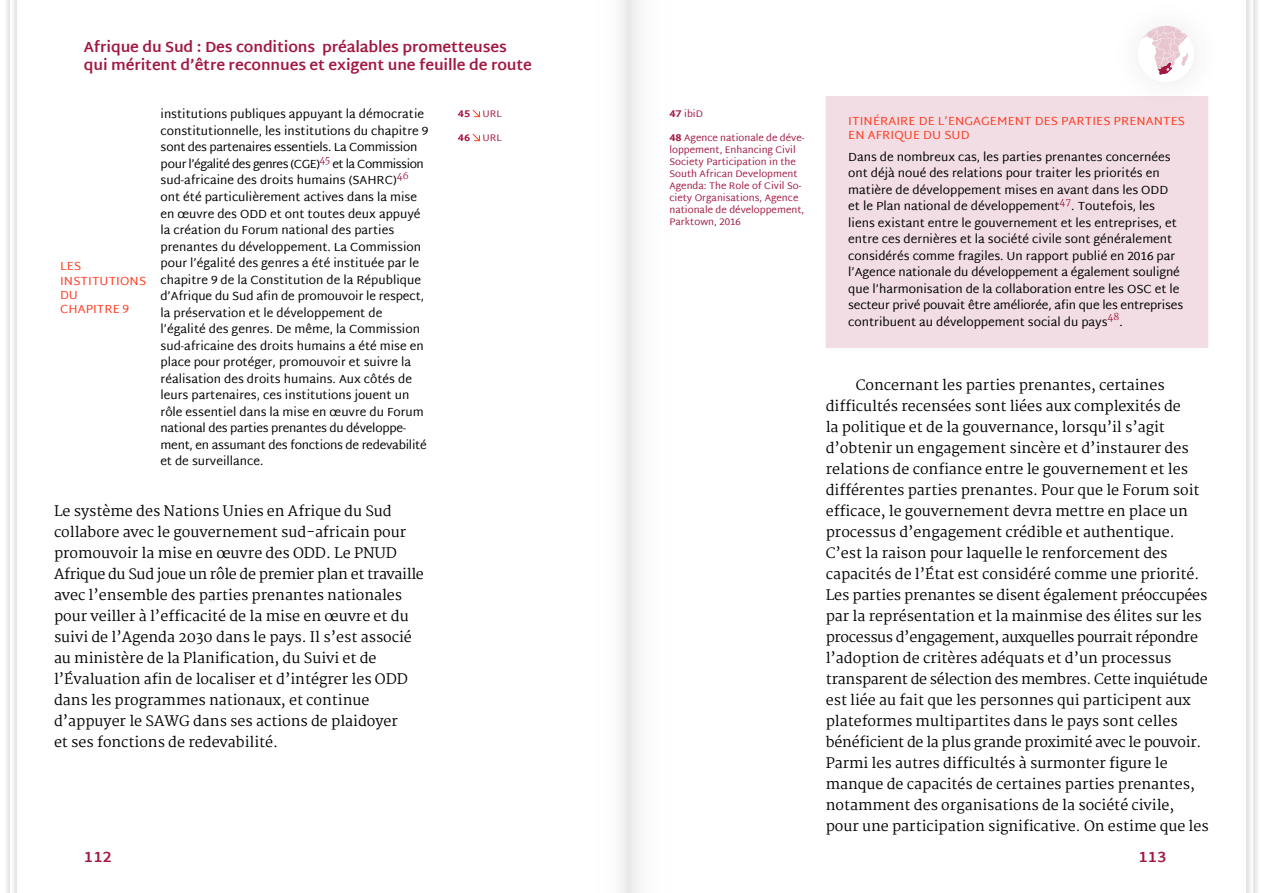
<style>
.page{position:relative;width:1263px;height:893px;background:#fff}
.page>*{position:absolute;margin:0;border:0;box-sizing:border-box;transform-origin:0 0}
.t1{font:700 15px/18px "Martel Sans";letter-spacing:-.01em;color:#a21942}
.Fließtext{font:14.25px/21px "Martel";color:#000}
.Tabelle_Text{font:12px/16.5px "Martel Sans";color:#000}
.Tabelle_Titel{font:12px/14.4px "Martel Sans";letter-spacing:.01em;color:#ff3a21}
.Fußnoten{font:9.75px/12px "Martel Sans";color:#a21942}
.Tabelle_Text-2{font:9.6px "Martel";color:#a21942}
.s1{font-weight:800}
</style>
<div class="page">
<div style="left:621px;top:0;width:18px;height:893px;background:#efefef"></div>
<div style="left:1247px;top:0;width:16px;height:893px;background:linear-gradient(to bottom,#efefef,#efefef)"></div>
<svg style="left:1254px;top:0;width:9px;height:893px"></svg>
<div style="left:0;top:0;width:16px;height:893px;background:linear-gradient(to bottom,#f7f7f7,#f7f7f7)"></div>
<svg style="left:0;top:0;width:9px;height:893px"></svg>
<div style="left:826px;top:96px;width:382px;height:252px;background:#f1dde3"></div>
<svg style="left:472px;top:109px;width:8px;height:9px"></svg>
<svg style="left:472px;top:133px;width:8px;height:9px"></svg>
<div style="left:1106px;top:0;width:121px;height:116px;background:#000;opacity:.1"></div>
<div style="left:1138px;top:26px;width:56px;height:56px;background:#fff;border-radius:50%"></div>
<svg style="left:1138px;top:26px;width:56px;height:49px"></svg>
<p class="t1" style="left:84px;top:38px;width:450px">Afrique du Sud : Des conditions préalables prometteuses qui méritent d’être reconnues et exigent une feuille de route</p>
<p class="Tabelle_Text" style="left:160px;top:106px;width:269px">institutions publiques appuyant la démocratie constitutionnelle, les institutions du chapitre 9 sont des partenaires essentiels. La Commission pour l’égalité des genres (CGE)</p>
<p class="Tabelle_Text-2" style="left:320px;top:154px;width:12px">45</p>
<p class="Tabelle_Text" style="left:160px;top:156px;width:265px;text-indent:172px">et la Commission sud-africaine des droits humains (SAHRC)</p>
<p class="Tabelle_Text-2" style="left:397px;top:170px;width:13px">46</p>
<p class="Tabelle_Text" style="left:160px;top:189px;width:268px">ont été particulièrement actives dans la mise en œuvre des ODD et ont toutes deux appuyé la création du Forum national des parties prenantes du développement. La Commission pour l’égalité des genres a été instituée par le chapitre 9 de la Constitution de la République d’Afrique du Sud afin de promouvoir le respect, la préservation et le développement de l’égalité des genres. De même, la Commission sud-africaine des droits humains a été mise en place pour protéger, promouvoir et suivre la réalisation des droits humains. Aux côtés de leurs partenaires, ces institutions jouent un rôle essentiel dans la mise en œuvre du Forum national des parties prenantes du développe&shy;ment, en assumant des fonctions de redevabilité et de surveillance.</p>
<p class="Fließtext" style="left:54px;top:501px;width:371px">Le système des Nations Unies en Afrique du Sud collabore avec le gouvernement sud-africain pour promouvoir la mise en œuvre des ODD. Le PNUD Afrique du Sud joue un rôle de premier plan et travaille avec l’ensemble des parties prenantes nationales pour veiller à l’efficacité de la mise en œuvre et du suivi de l’Agenda 2030 dans le pays. Il s’est associé au ministère de la Planification, du Suivi et de l’Évaluation afin de localiser et d’intégrer les ODD dans les programmes nationaux, et continue d’appuyer le SAWG dans ses actions de plaidoyer<br>et ses fonctions de redevabilité.</p>
<p class="Tabelle_Titel" style="left:60px;top:259px;width:88px">LES<br>INSTITUTIONS<br>DU<br>CHAPITRE 9</p>
<p class="Fußnoten" style="left:458px;top:108px;width:45px"><span class="s1">45</span> URL</p>
<p class="Fußnoten" style="left:458px;top:132px;width:45px"><span class="s1">46</span> URL</p>
<p class="Fußnoten" style="left:669px;top:108px;width:35px"><span class="s1">47</span> ibiD</p>
<p class="Fußnoten" style="left:669px;top:132px;width:136px"><span class="s1">48</span> Agence nationale de déve&shy;loppement, Enhancing Civil<br>Society Participation in the<br>South African Development<br>Agenda: The Role of Civil So&shy;ciety Organisations, Agence nationale de développement,<br>Parktown, 2016</p>
<p class="Tabelle_Titel" style="left:848px;top:113px;width:338px">ITINÉRAIRE DE L’ENGAGEMENT DES PARTIES PRENANTES<br>EN AFRIQUE DU SUD</p>
<p class="Tabelle_Text" style="left:848px;top:148px;width:324px">Dans de nombreux cas, les parties prenantes concernées ont déjà noué des relations pour traiter les priorités en matière de développement mises en avant dans les ODD et le Plan national de développement</p>
<p class="Tabelle_Text-2" style="left:1059px;top:196px;width:13px">47</p>
<p class="Tabelle_Text" style="left:848px;top:198px;width:336px;text-indent:223px">. Toutefois, les liens existant entre le gouvernement et les entreprises, et entre ces dernières et la société civile sont généralement considérés comme fragiles. Un rapport publié en 2016 par l’Agence nationale du développement a également souligné que l’harmonisation de la collaboration entre les OSC et le secteur privé pouvait être améliorée, afin que les entreprises contribuent au développement social du pays</p>
<p class="Tabelle_Text-2" style="left:1107px;top:311px;width:13px">48</p>
<p class="Tabelle_Text" style="left:1119px;top:313px;width:5px">.</p>
<p class="Fließtext" style="left:826px;top:375px;width:385px;text-indent:30px">Concernant les parties prenantes, certaines difficultés recensées sont liées aux complexités de<br>la politique et de la gouvernance, lorsqu’il s’agit d’obtenir un engagement sincère et d’instaurer des relations de confiance entre le gouvernement et les différentes parties prenantes. Pour que le Forum soit efficace, le gouvernement devra mettre en place un processus d’engagement crédible et authentique.<br>C’est la raison pour laquelle le renforcement des capacités de l’État est considéré comme une priorité.<br>Les parties prenantes se disent également préoccupées par la représentation et la mainmise des élites sur les processus d’engagement, auxquelles pourrait répondre l’adoption de critères adéquats et d’un processus transparent de sélection des membres. Cette inquiétude est liée au fait que les personnes qui participent aux plateformes multipartites dans le pays sont celles bénéficient de la plus grande proximité avec le pouvoir.<br>Parmi les autres difficultés à surmonter figure le manque de capacités de certaines parties prenantes, notamment des organisations de la société civile, pour une participation significative. On estime que les</p>
<p class="t1" style="left:84px;top:848px;width:30px">112</p>
<p class="t1" style="left:1138px;top:848px;width:30px">113</p>
</div>
